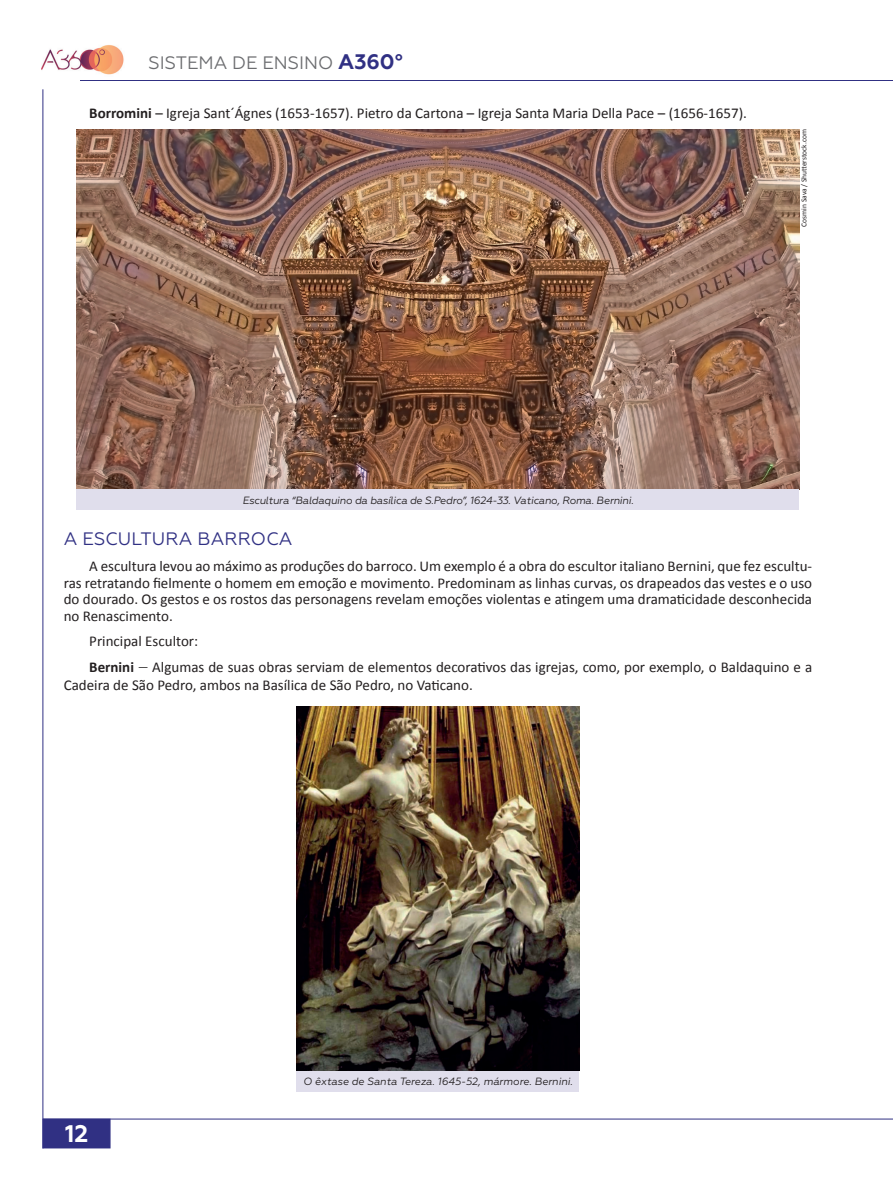
<style>
.page{position:relative;width:893px;height:1191px;background:#fff}
.page>*{position:absolute;margin:0;border:0;box-sizing:border-box;transform-origin:0 0}
.t1{font:700 24px "Geometria";color:#fff}
.t2{font:18px "Geometria";color:#6c6d70}
.t3{font:18px "Geometria";letter-spacing:.01em;color:#303083}
.t4{font:15px/16.5px "Calibri";color:#231f20;text-align:justify}
.t5{font:italic 10.5px "Geometria";letter-spacing:-.015em;color:#231f20}
.t6{font:7.5px "Calibri";color:#231f20}
.s1{font-weight:700;font-size:21px;color:#303083}
.s2{font-weight:700}
.s3{font-family:"MM Greek"}
</style>
<div class="page">
<hr style="left:81px;top:80px;width:812px;height:1px;background:#303083">
<hr style="left:43px;top:1118px;width:850px;height:1px;background:#303083">
<hr style="left:43px;top:89px;width:1px;height:1059px;background:#303083">
<div style="left:43px;top:1118px;width:68px;height:30px;background:#303083;border:2px solid #303083"></div>
<img style="left:41px;top:45px;width:83px;height:36px">
<img style="left:81px;top:80px;width:43px;height:1px">
<img style="left:77px;top:129px;width:722px;height:360px">
<div style="left:77px;top:489px;width:722px;height:21px;background:#e0deec"></div>
<div style="left:297px;top:1070px;width:282px;height:22px;background:#e0deec"></div>
<img style="left:297px;top:706px;width:282px;height:364px">
<p class="t2" style="left:148px;top:52px;width:256px">SISTEMA DE ENSINO <span class="s1">A360°</span></p>
<p class="t4" style="left:89px;top:104px;width:659px"><span class="s2">Borromini</span> – Igreja Sant´Ágnes (1653-1657). Pietro da Cartona – Igreja Santa Maria Della Pace – (1656-1657).</p>
<p class="t6" style="left:799px;top:227px;width:99px;rotate:-90deg">Cosmin Sava / Shutterstock.com</p>
<p class="t5" style="left:242px;top:494px;width:393px">Escultura “Baldaquino da basílica de S.Pedro”, 1624-33. Vaticano, Roma. Bernini.</p>
<p class="t3" style="left:64px;top:528px;width:230px">A ESCULTURA BARROCA</p>
<p class="t4" style="left:64px;top:557px;width:750px;text-indent:26px">A escultura levou ao máximo as produções do barroco. Um exemplo é a obra do escultor italiano Bernini, que fez escultu&shy;ras retratando fielmente o homem em emoção e movimento. Predominam as linhas curvas, os drapeados das vestes e o uso do dourado. Os gestos e os rostos das personagens revelam emoções violentas e atingem uma dramaticidade desconhecida no Renascimento.</p>
<p class="t4" style="left:89px;top:627px;width:724px;line-height:26.5px">Principal Escultor:<br><span class="s2">Bernini</span> <span class="s3">-</span> Algumas de suas obras serviam de elementos decorativos das igrejas, como, por exemplo, o Baldaquino e a</p>
<p class="t4" style="left:64px;top:676px;width:411px">Cadeira de São Pedro, ambos na Basílica de São Pedro, no Vaticano.</p>
<h1 class="t1" style="left:65px;top:1119px;width:25px">12</h1>
<p class="t5" style="left:303px;top:1075px;width:271px">O êxtase de Santa Tereza. 1645-52, mármore. Bernini.</p>
</div>
